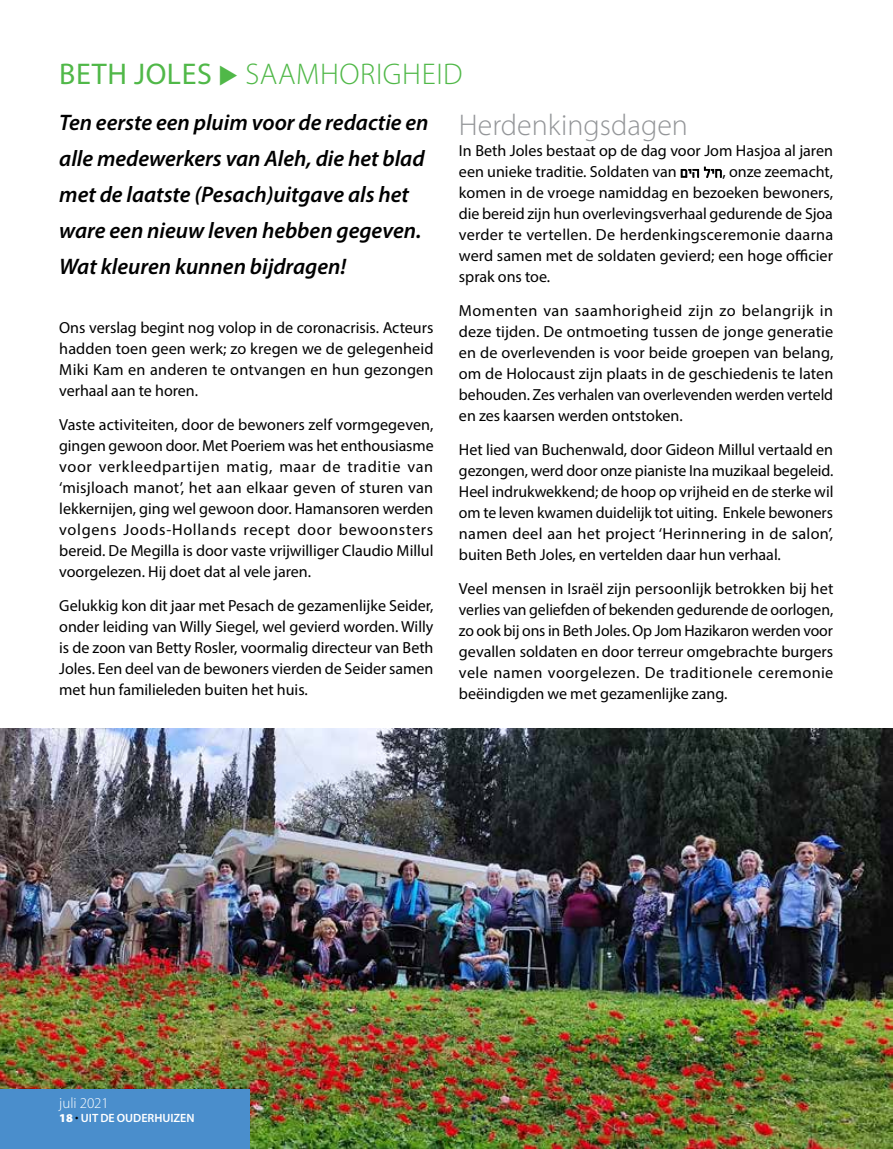
<style>
.page{position:relative;width:893px;height:1149px;background:#fff}
.page>*{position:absolute;margin:0;border:0;box-sizing:border-box;transform-origin:0 0}
.t1{font:300 30px "Myriad Pro";letter-spacing:.02em;color:#50b848}
.t2{font:300 30px "Myriad Pro";color:#939598}
.t3{font:italic 600 22.5px/36px "Myriad Pro";color:#000}
.t4{font:16.05px/21px "Myriad Pro";color:#000;text-align:justify}
.t5{font:300 15px "Myriad Pro";color:#fff}
.t6{font:600 12px "Myriad Pro";color:#fff}
.s1{font-weight:400}
.s2{font-family:"Blender";font-weight:300;font-size:13.5px}
.s3{font-weight:900}
.s4{font-weight:900;color:#000}
</style>
<div class="page">
<img style="left:0;top:728px;width:893px;height:420px">
<div style="left:0;top:1089px;width:249px;height:59px;background:#4a8ecc"></div>
<h1 class="t1" style="left:59px;top:56px;width:405px"><span class="s1">BETH JOLES</span> ◆ SAAMHORIGHEID</h1>
<h2 class="t3" style="left:59px;top:103px;width:371px">Ten eerste een pluim voor de redactie en alle medewerkers van Aleh, die het blad met de laatste (Pesach)uitgave als het ware een nieuw leven hebben gegeven.<br>Wat kleuren kunnen bijdragen!</h2>
<p class="t4" style="left:59px;top:317px;width:376px">Ons verslag begint nog volop in de coronacrisis. Acteurs hadden toen geen werk; zo kregen we de gelegenheid Miki Kam en anderen te ontvangen en hun gezongen verhaal aan te horen.</p>
<p class="t4" style="left:59px;top:413px;width:376px">Vaste activiteiten, door de bewoners zelf vormgegeven, gingen gewoon door. Met Poeriem was het enthousiasme voor verkleedpartijen matig, maar de traditie van ‘misjloach manot’, het aan elkaar geven of sturen van lekkernijen, ging wel gewoon door. Hamansoren werden volgens Joods-Hollands recept door bewoonsters bereid. De Megilla is door vaste vrijwilliger Claudio Millul voorgelezen. Hij doet dat al vele jaren.</p>
<p class="t4" style="left:59px;top:594px;width:376px">Gelukkig kon dit jaar met Pesach de gezamenlijke Seider, onder leiding van Willy Siegel, wel gevierd worden. Willy is de zoon van Betty Rosler, voormalig directeur van Beth Joles. Een deel van de bewoners vierden de Seider samen met hun familieleden buiten het huis.</p>
<h1 class="t2" style="left:459px;top:107px;width:231px">Herdenkingsdagen</h1>
<p class="t4" style="left:459px;top:140px;width:376px">In Beth Joles bestaat op de dag voor Jom Hasjoa al jaren een unieke traditie. Soldaten van <span class="s2">הים חיל</span> , onze zeemacht, komen in de vroege namiddag en bezoeken bewoners, die bereid zijn hun overlevingsverhaal gedurende de Sjoa verder te vertellen. De herdenkingsceremonie daarna werd samen met de soldaten gevierd; een hoge officier sprak ons toe.</p>
<p class="t4" style="left:459px;top:300px;width:376px">Momenten van saamhorigheid zijn zo belangrijk in deze tijden. De ontmoeting tussen de jonge generatie en de overlevenden is voor beide groepen van belang, om de Holocaust zijn plaats in de geschiedenis te laten behouden. Zes verhalen van overlevenden werden verteld en zes kaarsen werden ontstoken.</p>
<p class="t4" style="left:459px;top:439px;width:376px">Het lied van Buchenwald, door Gideon Millul vertaald en gezongen, werd door onze pianiste Ina muzikaal begeleid.<br>Heel indrukwekkend; de hoop op vrijheid en de sterke wil om te leven kwamen duidelijk tot uiting. Enkele bewoners namen deel aan het project ‘Herinnering in de salon’, buiten Beth Joles, en vertelden daar hun verhaal.</p>
<p class="t4" style="left:459px;top:577px;width:376px">Veel mensen in Israël zijn persoonlijk betrokken bij het verlies van geliefden of bekenden gedurende de oorlogen, zo ook bij ons in Beth Joles. Op Jom Hazikaron werden voor gevallen soldaten en door terreur omgebrachte burgers vele namen voorgelezen. De traditionele ceremonie beëindigden we met gezamenlijke zang.</p>
<p class="t5" style="left:59px;top:1093px;width:51px">juli 2021</p>
<p class="t6" style="left:59px;top:1109px;width:66px"><span class="s3">18</span> <span class="s4">·</span>UIT DE OUDERHUIZEN</p>
</div>
